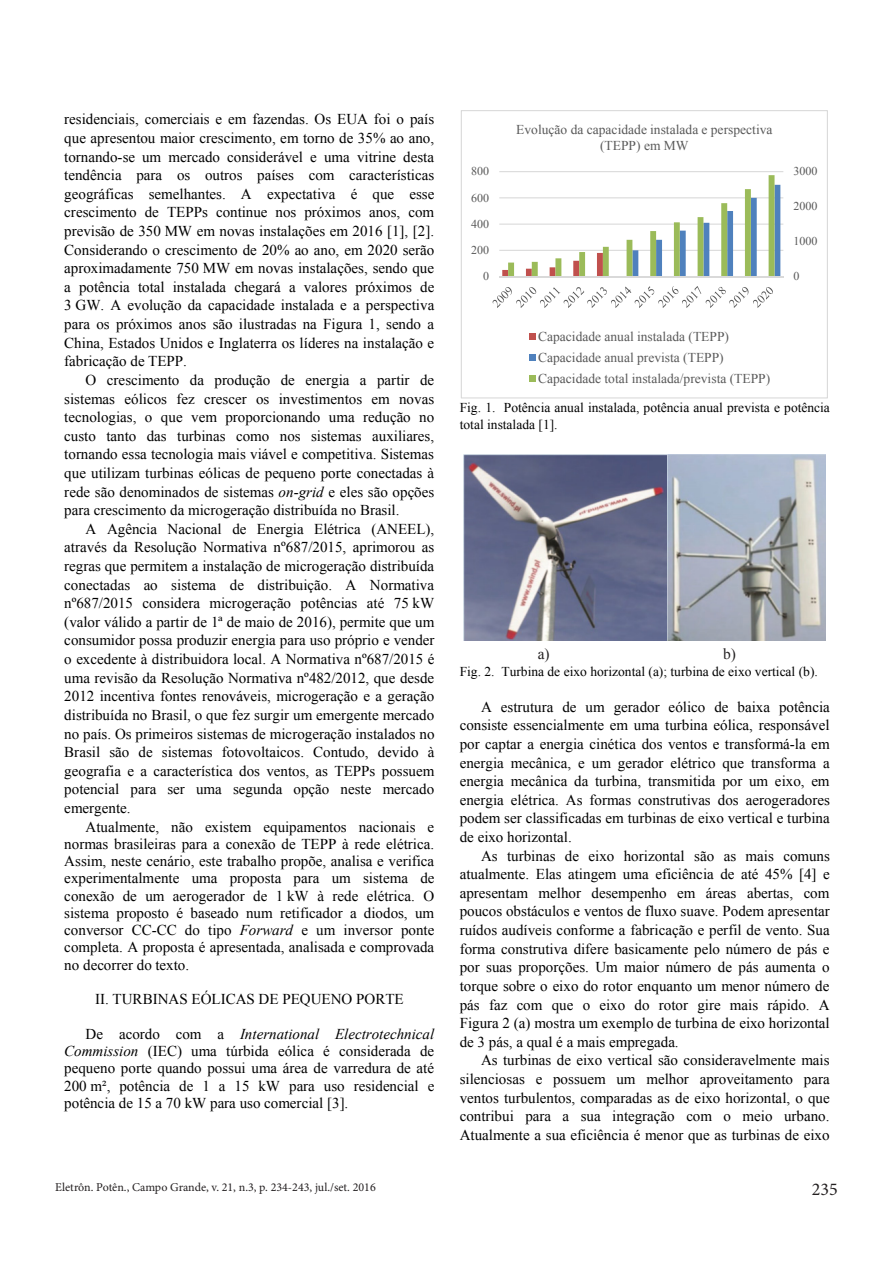
<style>
.page{position:relative;width:893px;height:1263px;background:#fff}
.page>*{position:absolute;margin:0;border:0;box-sizing:border-box;transform-origin:0 0}
.t1{font:18px "Minion Pro";color:#231f20}
.t2{font:15.45px "Times New Roman";color:#221f20}
.t3{font:15px/17.2px "Times New Roman";color:#000;text-align:justify}
.t4{font:13.5px/21px "Times New Roman";color:#595959;text-align:center}
.t5{font:13.5px/16.8px "Times New Roman";color:#000}
.t6{font:12px "Minion Pro";color:#231f20}
.t7{font:12px "Times New Roman";letter-spacing:.005em;color:#595959}
.s1{font-style:italic}
</style>
<div class="page">
<img style="left:463px;top:454px;width:362px;height:187px">
<svg style="left:461px;top:111px;width:367px;height:287px"></svg>
<p class="t3" style="left:64px;top:111px;width:371px">residenciais, comerciais e em fazendas. Os EUA foi o país</p>
<p class="t3" style="left:64px;top:129px;width:371px">que apresentou maior crescimento, em torno de 35% ao ano,</p>
<p class="t3" style="left:64px;top:148px;width:371px">tornando-se um mercado considerável e uma vitrine desta</p>
<p class="t3" style="left:64px;top:166px;width:371px">tendência para os outros países com características</p>
<p class="t3" style="left:64px;top:185px;width:372px">geográficas semelhantes. A expectativa é que esse</p>
<p class="t3" style="left:64px;top:204px;width:371px">crescimento de TEPPs continue nos próximos anos, com</p>
<p class="t3" style="left:64px;top:222px;width:371px">previsão de 350 MW em novas instalações em 2016 [1], [2].</p>
<p class="t3" style="left:64px;top:241px;width:371px">Considerando o crescimento de 20% ao ano, em 2020 serão</p>
<p class="t3" style="left:64px;top:259px;width:371px">aproximadamente 750 MW em novas instalações, sendo que</p>
<p class="t3" style="left:64px;top:278px;width:372px">a potência total instalada chegará a valores próximos de</p>
<p class="t3" style="left:64px;top:297px;width:372px">3 GW. A evolução da capacidade instalada e a perspectiva</p>
<p class="t3" style="left:64px;top:315px;width:371px">para os próximos anos são ilustradas na Figura 1, sendo a</p>
<p class="t3" style="left:64px;top:334px;width:371px">China, Estados Unidos e Inglaterra os líderes na instalação e</p>
<p class="t3" style="left:64px;top:352px;width:124px">fabricação de TEPP.</p>
<p class="t3" style="left:86px;top:371px;width:350px">O crescimento da produção de energia a partir de</p>
<p class="t3" style="left:64px;top:390px;width:371px">sistemas eólicos fez crescer os investimentos em novas</p>
<p class="t3" style="left:64px;top:408px;width:371px">tecnologias, o que vem proporcionando uma redução no</p>
<p class="t3" style="left:64px;top:427px;width:371px">custo tanto das turbinas como nos sistemas auxiliares,</p>
<p class="t3" style="left:64px;top:445px;width:371px">tornando essa tecnologia mais viável e competitiva. Sistemas</p>
<p class="t3" style="left:64px;top:464px;width:371px">que utilizam turbinas eólicas de pequeno porte conectadas à</p>
<p class="t3" style="left:64px;top:483px;width:372px">rede são denominados de sistemas <span class="s1">on-grid</span> e eles são opções</p>
<p class="t3" style="left:64px;top:501px;width:337px">para crescimento da microgeração distribuída no Brasil.</p>
<p class="t3" style="left:86px;top:520px;width:350px">A Agência Nacional de Energia Elétrica (ANEEL),</p>
<p class="t3" style="left:64px;top:538px;width:371px">através da Resolução Normativa nº687/2015, aprimorou as</p>
<p class="t3" style="left:64px;top:557px;width:371px">regras que permitem a instalação de microgeração distribuída</p>
<p class="t3" style="left:64px;top:576px;width:371px">conectadas ao sistema de distribuição. A Normativa</p>
<p class="t3" style="left:64px;top:594px;width:371px">nº687/2015 considera microgeração potências até 75 kW</p>
<p class="t3" style="left:64px;top:613px;width:372px">(valor válido a partir de 1ª de maio de 2016), permite que um</p>
<p class="t3" style="left:64px;top:632px;width:372px">consumidor possa produzir energia para uso próprio e vender</p>
<p class="t3" style="left:64px;top:650px;width:372px">o excedente à distribuidora local. A Normativa nº687/2015 é</p>
<p class="t3" style="left:64px;top:669px;width:371px">uma revisão da Resolução Normativa nº482/2012, que desde</p>
<p class="t3" style="left:64px;top:687px;width:371px">2012 incentiva fontes renováveis, microgeração e a geração</p>
<p class="t3" style="left:64px;top:706px;width:371px">distribuída no Brasil, o que fez surgir um emergente mercado</p>
<p class="t3" style="left:64px;top:725px;width:372px">no país. Os primeiros sistemas de microgeração instalados no</p>
<p class="t3" style="left:64px;top:743px;width:372px">Brasil são de sistemas fotovoltaicos. Contudo, devido à</p>
<p class="t3" style="left:64px;top:762px;width:372px">geografia e a característica dos ventos, as TEPPs possuem</p>
<p class="t3" style="left:64px;top:780px;width:371px">potencial para ser uma segunda opção neste mercado</p>
<p class="t3" style="left:64px;top:799px;width:68px">emergente.</p>
<p class="t3" style="left:86px;top:818px;width:350px">Atualmente, não existem equipamentos nacionais e</p>
<p class="t3" style="left:64px;top:835px;width:372px">normas brasileiras para a conexão de TEPP à rede elétrica.<br>Assim, neste cenário, este trabalho propõe, analisa e verifica experimentalmente uma proposta para um sistema de conexão de um aerogerador de 1 kW à rede elétrica. O sistema proposto é baseado num retificador a diodos, um conversor CC-CC do tipo <span class="s1">Forward</span> e um inversor ponte completa. A proposta é apresentada, analisada e comprovada no decorrer do texto.</p>
<p class="t3" style="left:95px;top:990px;width:310px">II. TURBINAS EÓLICAS DE PEQUENO PORTE</p>
<p class="t3" style="left:64px;top:1025px;width:372px;text-indent:21px">De acordo com a <span class="s1">International Electrotechnical Commission</span> (IEC) uma túrbida eólica é considerada de pequeno porte quando possui uma área de varredura de até 200 m², potência de 1 a 15 kW para uso residencial e potência de 15 a 70 kW para uso comercial [3].</p>
<p class="t6" style="left:55px;top:1179px;width:322px">Eletrôn. Potên., Campo Grande, v. 21, n.3, p. 234-243, jul./set. 2016</p>
<p class="t7" style="left:471px;top:163px;width:19px">800</p>
<p class="t7" style="left:471px;top:190px;width:19px">600</p>
<p class="t7" style="left:471px;top:216px;width:19px">400</p>
<p class="t7" style="left:471px;top:242px;width:19px">200</p>
<p class="t7" style="left:483px;top:268px;width:7px">0</p>
<p class="t4" style="left:516px;top:122px;width:258px;line-height:15.5px">Evolução da capacidade instalada e perspectiva (TEPP) em MW</p>
<p class="t4" style="left:538px;top:325px;width:234px;text-align:left">Capacidade anual instalada (TEPP)<br>Capacidade anual prevista (TEPP)<br>Capacidade total instalada/prevista (TEPP)</p>
<p class="t7" style="left:793px;top:163px;width:25px">3000</p>
<p class="t7" style="left:793px;top:198px;width:25px">2000</p>
<p class="t7" style="left:793px;top:233px;width:25px">1000</p>
<p class="t7" style="left:793px;top:268px;width:7px">0</p>
<p class="t5" style="left:460px;top:399px;width:372px">Fig. 1. Potência anual instalada, potência anual prevista e potência total instalada [1].</p>
<p class="t2" style="left:538px;top:643px;width:13px">a)</p>
<p class="t2" style="left:723px;top:643px;width:14px">b)</p>
<p class="t5" style="left:460px;top:663px;width:360px">Fig. 2. Turbina de eixo horizontal (a); turbina de eixo vertical (b).</p>
<p class="t3" style="left:481px;top:698px;width:350px">A estrutura de um gerador eólico de baixa potência</p>
<p class="t3" style="left:460px;top:716px;width:371px">consiste essencialmente em uma turbina eólica, responsável</p>
<p class="t3" style="left:460px;top:735px;width:372px">por captar a energia cinética dos ventos e transformá-la em</p>
<p class="t3" style="left:460px;top:754px;width:372px">energia mecânica, e um gerador elétrico que transforma a</p>
<p class="t3" style="left:460px;top:772px;width:371px">energia mecânica da turbina, transmitida por um eixo, em</p>
<p class="t3" style="left:460px;top:791px;width:372px">energia elétrica. As formas construtivas dos aerogeradores</p>
<p class="t3" style="left:460px;top:809px;width:372px">podem ser classificadas em turbinas de eixo vertical e turbina</p>
<p class="t3" style="left:460px;top:828px;width:114px">de eixo horizontal.</p>
<p class="t3" style="left:481px;top:847px;width:350px">As turbinas de eixo horizontal são as mais comuns</p>
<p class="t3" style="left:460px;top:865px;width:372px">atualmente. Elas atingem uma eficiência de até 45% [4] e</p>
<p class="t3" style="left:460px;top:884px;width:371px">apresentam melhor desempenho em áreas abertas, com</p>
<p class="t3" style="left:460px;top:902px;width:372px">poucos obstáculos e ventos de fluxo suave. Podem apresentar</p>
<p class="t3" style="left:460px;top:921px;width:372px">ruídos audíveis conforme a fabricação e perfil de vento. Sua</p>
<p class="t3" style="left:460px;top:940px;width:371px">forma construtiva difere basicamente pelo número de pás e</p>
<p class="t3" style="left:460px;top:958px;width:372px">por suas proporções. Um maior número de pás aumenta o</p>
<p class="t3" style="left:460px;top:977px;width:371px">torque sobre o eixo do rotor enquanto um menor número de</p>
<p class="t3" style="left:460px;top:996px;width:371px">pás faz com que o eixo do rotor gire mais rápido. A</p>
<p class="t3" style="left:460px;top:1014px;width:371px">Figura 2 (a) mostra um exemplo de turbina de eixo horizontal</p>
<p class="t3" style="left:460px;top:1033px;width:221px">de 3 pás, a qual é a mais empregada.</p>
<p class="t3" style="left:481px;top:1051px;width:350px">As turbinas de eixo vertical são consideravelmente mais</p>
<p class="t3" style="left:460px;top:1070px;width:372px">silenciosas e possuem um melhor aproveitamento para</p>
<p class="t3" style="left:460px;top:1089px;width:372px">ventos turbulentos, comparadas as de eixo horizontal, o que</p>
<p class="t3" style="left:460px;top:1107px;width:371px">contribui para a sua integração com o meio urbano.</p>
<p class="t3" style="left:460px;top:1126px;width:371px">Atualmente a sua eficiência é menor que as turbinas de eixo</p>
<p class="t1" style="left:812px;top:1177px;width:27px">235</p>
</div>
